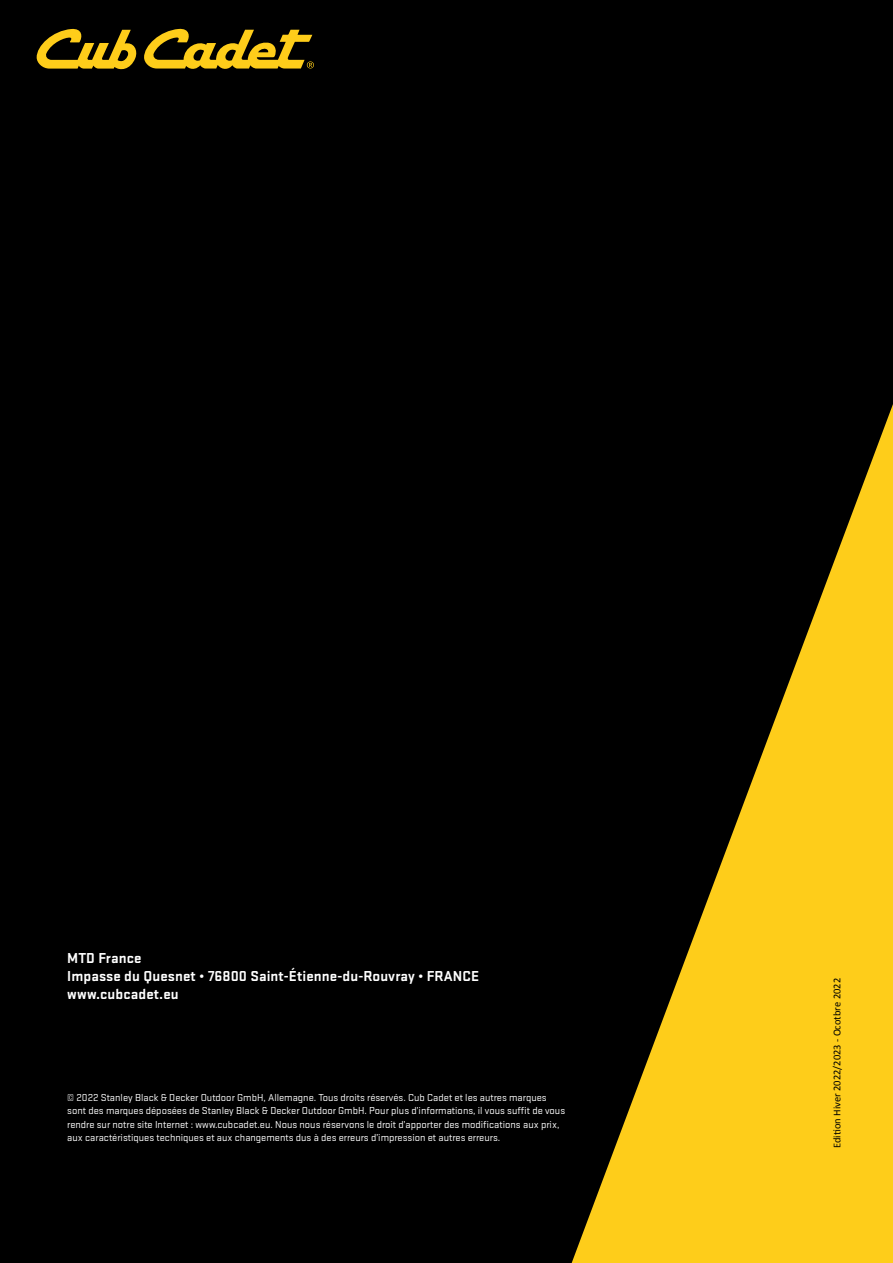
<style>
.page{position:relative;width:893px;height:1263px;background:#000}
.page>*{position:absolute;margin:0;border:0;box-sizing:border-box;transform-origin:0 0}
.t1{font:700 15px/18px "Stratum 1";letter-spacing:.005em;color:#fff}
.t2{font:10.5px/13.5px "Stratum 1";color:#fff}
.t3{font:10.5px "Calibri";color:#000}
</style>
<div class="page">
<svg style="left:571px;top:404px;width:322px;height:859px"></svg>
<svg style="left:36px;top:28px;width:278px;height:42px"></svg>
<h1 class="t1" style="left:67px;top:948px;width:414px">MTD France<br>Impasse du Quesnet • 76800 Saint-Étienne-du-Rouvray • FRANCE www.cubcadet.eu</h1>
<p class="t2" style="left:67px;top:1090px;width:499px">© 2022 Stanley Black &amp; Decker Outdoor GmbH, Allemagne. Tous droits réservés. Cub Cadet et les autres marques sont des marques déposées de Stanley Black &amp; Decker Outdoor GmbH. Pour plus d’informations, il vous suffit de vous rendre sur notre site Internet : www.cubcadet.eu. Nous nous réservons le droit d’apporter des modifications aux prix, aux caractéristiques techniques et aux changements dus à des erreurs d’impression et autres erreurs.</p>
<p class="t3" style="left:831px;top:1148px;width:171px;rotate:-90deg">Edition Hiver 2022/2023 - Ocotbre 2022</p>
</div>
